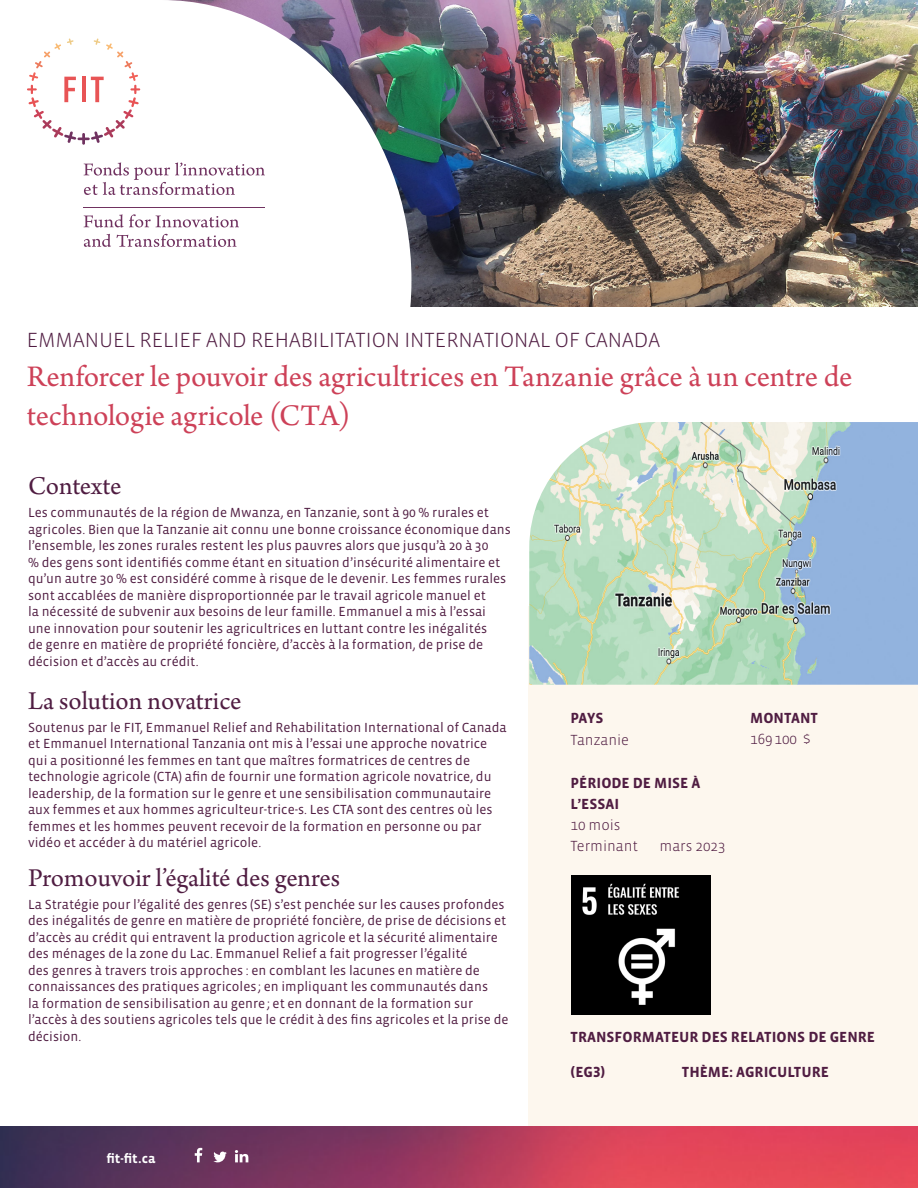
<style>
.page{position:relative;width:918px;height:1188px;background:#fff}
.page>*{position:absolute;margin:0;border:0;box-sizing:border-box;transform-origin:0 0}
.t1{font:31.5px/39px "Arno Pro";letter-spacing:-.005em;color:#cd4158}
.t2{font:27px "Arno Pro";color:#501d42}
.t3{font:300 21px "Vista Sans OTCE";color:#501d42}
.t4{font:700 15px/21px "Vista Sans OTCE";color:#501d42}
.t5{font:300 15px/21px "Vista Sans OTCE";color:#501d42}
.t6{font:13.5px/16.5px "Vista Sans OTCE";color:#501d42}
.t7{font:700 13.5px "Vista Sans OTCE";color:#fff}
</style>
<div class="page">
<img style="left:411px;top:0;width:507px;height:307px">
<svg style="left:69px;top:0;width:342px;height:307px"></svg>
<div style="left:528px;top:607px;width:390px;height:581px;background:#fdf7ee"></div>
<svg style="left:84px;top:214px;width:155px;height:14px"></svg>
<svg style="left:84px;top:234px;width:27px;height:13px"></svg>
<svg style="left:117px;top:234px;width:120px;height:13px"></svg>
<svg style="left:84px;top:162px;width:181px;height:33px"></svg>
<hr style="left:84px;top:207px;width:181px;height:1px;background:#703260">
<svg style="left:27px;top:39px;width:113px;height:106px"></svg>
<img style="left:529px;top:422px;width:389px;height:263px">
<img style="left:572px;top:876px;width:139px;height:139px">
<img style="left:0;top:1126px;width:918px;height:62px">
<svg style="left:213px;top:1152px;width:14px;height:10px"></svg>
<svg style="left:195px;top:1148px;width:7px;height:14px"></svg>
<svg style="left:235px;top:1150px;width:13px;height:12px"></svg>
<h3 class="t3" style="left:27px;top:328px;width:635px">EMMANUEL RELIEF AND REHABILITATION INTERNATIONAL OF CANADA</h3>
<h1 class="t1" style="left:27px;top:359px;width:827px">Renforcer le pouvoir des agricultrices en Tanzanie grâce à un centre de technologie agricole (CTA)</h1>
<h2 class="t2" style="left:28px;top:471px;width:95px">Contexte</h2>
<p class="t6" style="left:28px;top:504px;width:484px">Les communautés de la région de Mwanza, en Tanzanie, sont à 90 % rurales et agricoles. Bien que la Tanzanie ait connu une bonne croissance économique dans l’ensemble, les zones rurales restent les plus pauvres alors que jusqu’à 20 à 30<br>% des gens sont identifiés comme étant en situation d’insécurité alimentaire et qu’un autre 30 % est considéré comme à risque de le devenir. Les femmes rurales sont accablées de manière disproportionnée par le travail agricole manuel et<br>la nécessité de subvenir aux besoins de leur famille. Emmanuel a mis à l’essai une innovation pour soutenir les agricultrices en luttant contre les inégalités<br>de genre en matière de propriété foncière, d’accès à la formation, de prise de décision et d’accès au crédit.</p>
<h2 class="t2" style="left:28px;top:685px;width:215px">La solution novatrice</h2>
<p class="t6" style="left:28px;top:719px;width:480px">Soutenus par le FIT, Emmanuel Relief and Rehabilitation International of Canada et Emmanuel International Tanzania ont mis à l’essai une approche novatrice qui a positionné les femmes en tant que maîtres formatrices de centres de technologie agricole (CTA) afin de fournir une formation agricole novatrice, du leadership, de la formation sur le genre et une sensibilisation communautaire aux femmes et aux hommes agriculteur-trice-s. Les CTA sont des centres où les femmes et les hommes peuvent recevoir de la formation en personne ou par vidéo et accéder à du matériel agricole.</p>
<h2 class="t2" style="left:28px;top:862px;width:313px">Promouvoir l’égalité des genres</h2>
<p class="t6" style="left:28px;top:896px;width:482px">La Stratégie pour l’égalité des genres (SE) s’est penchée sur les causes profondes des inégalités de genre en matière de propriété foncière, de prise de décisions et d’accès au crédit qui entravent la production agricole et la sécurité alimentaire des ménages de la zone du Lac. Emmanuel Relief a fait progresser l’égalité<br>des genres à travers trois approches : en comblant les lacunes en matière de connaissances des pratiques agricoles ; en impliquant les communautés dans<br>la formation de sensibilisation au genre; et en donnant de la formation sur l’accès à des soutiens agricoles tels que le crédit à des fins agricoles et la prise de décision.</p>
<p class="t7" style="left:106px;top:1151px;width:51px">fit-fit.ca</p>
<p class="t4" style="left:571px;top:708px;width:34px">PAYS</p>
<p class="t5" style="left:571px;top:729px;width:60px">Tanzanie</p>
<p class="t4" style="left:571px;top:772px;width:131px">PÉRIODE DE MISE À<br>L’ESSAI</p>
<p class="t5" style="left:571px;top:814px;width:69px">10 mois<br>Terminant</p>
<p class="t5" style="left:660px;top:835px;width:68px">mars 2023</p>
<p class="t4" style="left:750px;top:708px;width:69px">MONTANT</p>
<p class="t5" style="left:750px;top:729px;width:62px">169 100 $</p>
<p class="t4" style="left:571px;top:1027px;width:306px">TRANSFORMATEUR DES RELATIONS DE GENRE</p>
<p class="t4" style="left:571px;top:1061px;width:36px">(EG3)</p>
<p class="t4" style="left:682px;top:1061px;width:149px">THÈME: AGRICULTURE</p>
</div>
